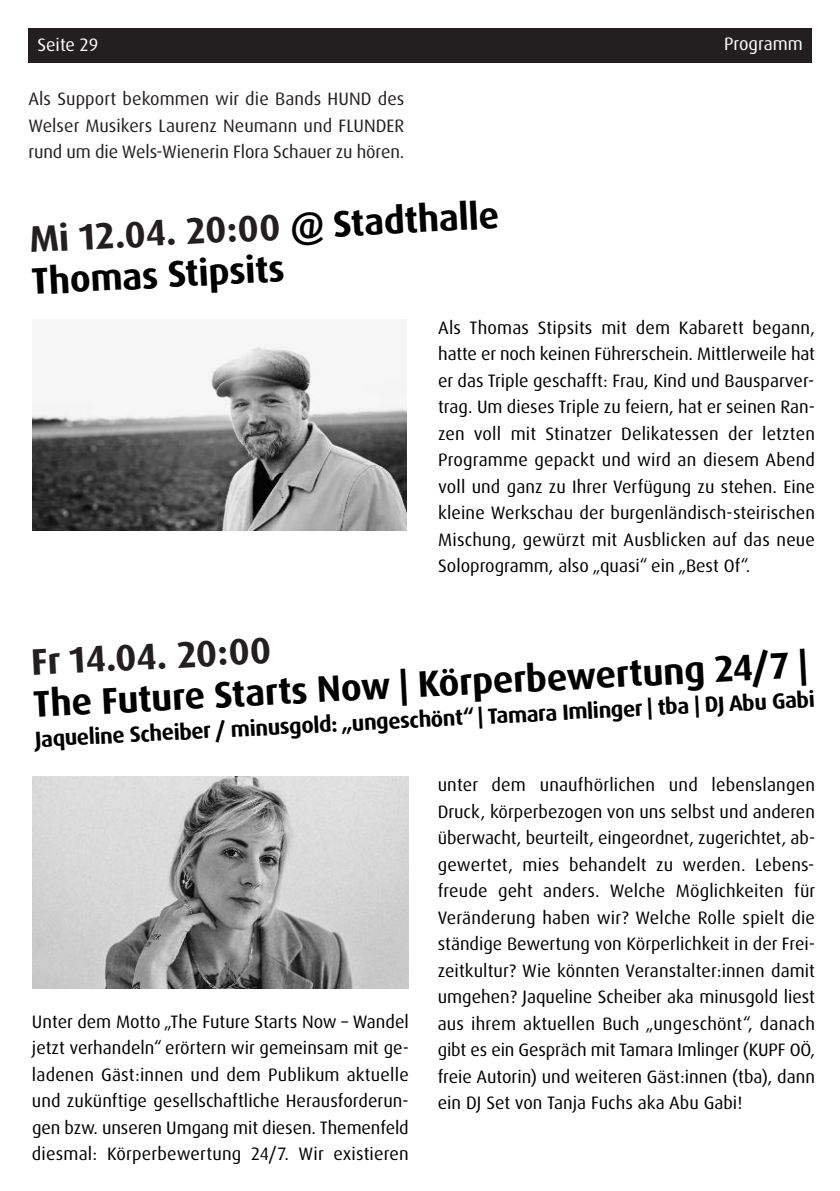
<style>
.page{position:relative;width:840px;height:1191px;background:#fff}
.page>*{position:absolute;margin:0;border:0;box-sizing:border-box;transform-origin:0 0}
.t1{font:700 37px/42px "Dax OT";color:#000}
.t2{font:700 37px "Dax OT";color:#231f20}
.t3{font:700 22px "Dax OT";color:#000}
.t4{font:18px/26.6px "Dax Pro";color:#000;text-align:justify}
.t5{font:18px/26.6px "Dax Pro";letter-spacing:-.005em;color:#231f20;text-align:justify}
.t6{font:18px "Dax OT";color:#fff}
.s1{color:#231f20}
</style>
<div class="page">
<div style="left:28px;top:28px;width:783px;height:34px;background:#231f20"></div>
<img style="left:32px;top:346px;width:375px;height:185px">
<img style="left:32px;top:776px;width:376px;height:212px">
<p class="t6" style="left:37px;top:36px;width:62px">Seite 29</p>
<p class="t6" style="left:723px;top:36px;width:80px">Programm</p>
<p class="t5" style="left:28px;top:87px;width:377px">Als Support bekommen wir die Bands HUND des Welser Musikers Laurenz Neumann und FLUNDER rund um die Wels-Wienerin Flora Schauer zu hören.</p>
<h1 class="t1" style="left:28px;top:221px;width:472px;rotate:-3deg"><span class="s1">Mi 12.04. 20:00</span> @ Stadthalle<br>Thomas Stipsits</h1>
<p class="t4" style="left:438px;top:315px;width:378px">Als Thomas Stipsits mit dem Kabarett begann, hatte er noch keinen Führerschein. Mittlerweile hat er das Triple geschafft: Frau, Kind und Bausparver&shy;trag. Um dieses Triple zu feiern, hat er seinen Ran&shy;zen voll mit Stinatzer Delikatessen der letzten Programme gepackt und wird an diesem Abend voll und ganz zu Ihrer Verfügung zu stehen. Eine kleine Werkschau der burgenländisch-steirischen Mischung, gewürzt mit Ausblicken auf das neue Soloprogramm, also „quasi“ ein „Best Of“.</p>
<h1 class="t2" style="left:30px;top:646px;width:242px;rotate:-3deg">Fr 14.04. 20:00</h1>
<h1 class="t1" style="left:32px;top:686px;width:776px;rotate:-3deg">The Future Starts Now | Körperbewertung 24/7 |</h1>
<p class="t3" style="left:35px;top:730px;width:781px;rotate:-3deg">Jaqueline Scheiber / minusgold: „ungeschönt“ | Tamara Imlinger | tba | DJ Abu Gabi</p>
<p class="t4" style="left:437px;top:772px;width:379px">unter dem unaufhörlichen und lebenslangen Druck, körperbezogen von uns selbst und anderen überwacht, beurteilt, eingeordnet, zugerichtet, ab&shy;gewertet, mies behandelt zu werden. Lebens&shy;freude geht anders. Welche Möglichkeiten für Veränderung haben wir? Welche Rolle spielt die ständige Bewertung von Körperlichkeit in der Frei&shy;zeitkultur? Wie könnten Veranstalter:innen damit umgehen? Jaqueline Scheiber aka minusgold liest aus ihrem aktuellen Buch „ungeschönt“, danach gibt es ein Gespräch mit Tamara Imlinger (KUPF OÖ, freie Autorin) und weiteren Gäst:innen (tba), dann ein DJ Set von Tanja Fuchs aka Abu Gabi!</p>
<p class="t4" style="left:32px;top:1009px;width:378px">Unter dem Motto „The Future Starts Now – Wandel jetzt verhandeln“ erörtern wir gemeinsam mit ge&shy;ladenen Gäst:innen und dem Publikum aktuelle und zukünftige gesellschaftliche Herausforderun&shy;gen bzw. unseren Umgang mit diesen. Themenfeld diesmal: Körperbewertung 24/7. Wir existieren</p>
</div>
